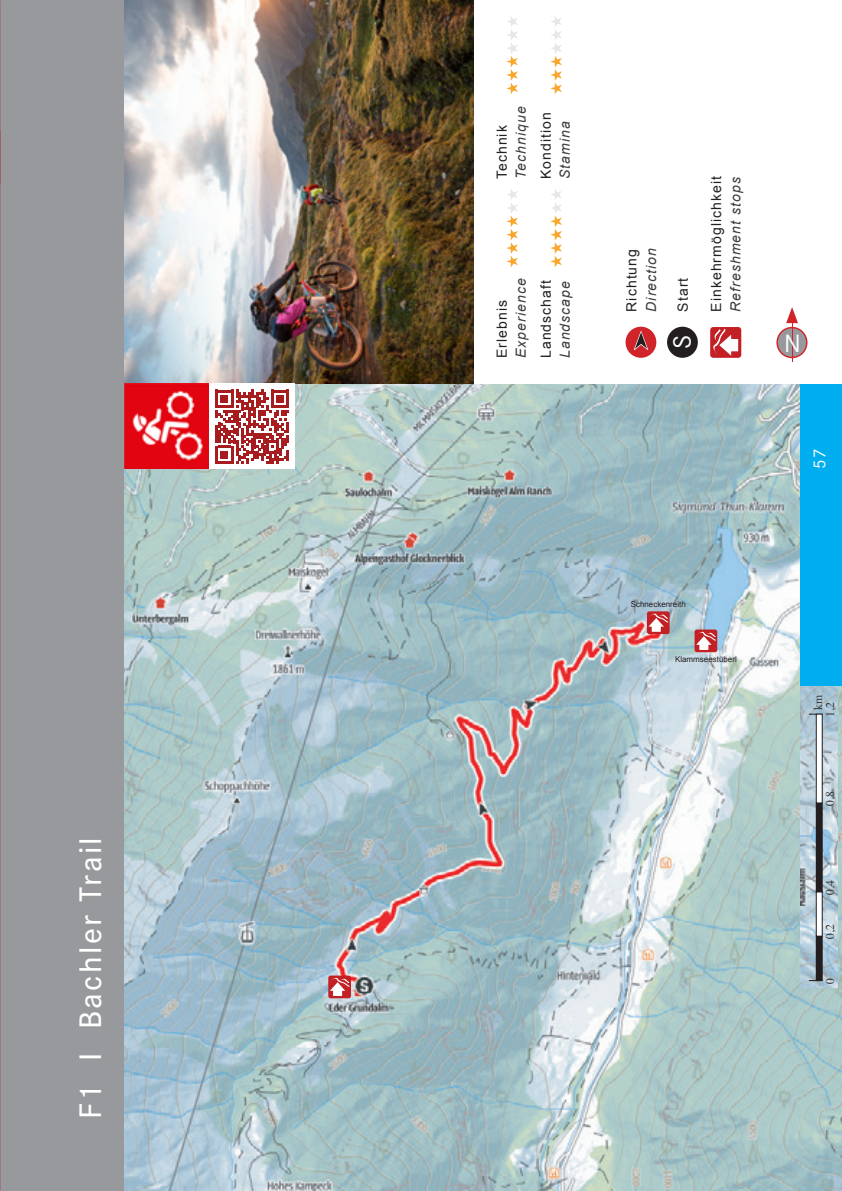
<style>
.page{position:relative;width:842px;height:1191px;background:#fff}
.page>*{position:absolute;margin:0;border:0;box-sizing:border-box;transform-origin:0 0}
.t1{font:500 32.4px "Corporate S Pro";letter-spacing:.075em;color:#fff}
.t2{font:26px "Corporate S Pro";color:#fff}
.t3{font:18px "Corporate S Pro";color:#fff}
.Fließtext{font:14px "Arial";letter-spacing:.075em;color:#231f20}
.t4{font:italic 14px "Arial";letter-spacing:.075em;color:#3e3e3f}
.t5{font:12px/12px "Times";color:#313436}
.t6{font:8px "Arial";color:#231f20}
</style>
<div class="page">
<div style="left:0;top:0;width:125px;height:1191px;background:#97999c"></div>
<img style="left:125px;top:384px;width:717px;height:807px">
<img style="left:125px;top:0;width:349px;height:384px">
<div style="left:777px;top:327px;width:30px;height:30px;background:#97999c;border-radius:50%"></div>
<div style="left:776px;top:327px;width:31px;height:31px;border:1px solid #d1232a;border-radius:50%"></div>
<svg style="left:786px;top:307px;width:12px;height:16px"></svg>
<hr style="left:792px;top:323px;width:1px;height:39px;background:#d1232a">
<img style="left:125px;top:384px;width:84px;height:85px">
<div style="left:328px;top:975px;width:23px;height:23px;background:#c32026;border-radius:2px"></div>
<svg style="left:329px;top:976px;width:21px;height:20px"></svg>
<img style="left:801px;top:685px;width:36px;height:303px">
<svg style="left:809px;top:980px;width:13px;height:1px"></svg>
<div style="left:816px;top:936px;width:6px;height:44px;background:#231f20"></div>
<div style="left:816px;top:891px;width:6px;height:45px;background:#fff"></div>
<div style="left:816px;top:891px;width:6px;height:45px;border:1px solid #231f20"></div>
<div style="left:816px;top:803px;width:6px;height:88px;background:#231f20"></div>
<div style="left:816px;top:714px;width:6px;height:89px;background:#fff"></div>
<div style="left:816px;top:714px;width:6px;height:89px;border:1px solid #231f20"></div>
<div style="left:694px;top:629px;width:23px;height:23px;background:#c32026;border-radius:2px"></div>
<svg style="left:695px;top:630px;width:21px;height:20px"></svg>
<div style="left:647px;top:611px;width:23px;height:23px;background:#c32026;border-radius:2px"></div>
<svg style="left:648px;top:613px;width:20px;height:19px"></svg>
<hr style="left:0;top:131px;width:1px;height:53px;background:#231f20">
<div style="left:210px;top:384px;width:85px;height:85px;background:#fff"></div>
<svg style="left:216px;top:390px;width:73px;height:73px"></svg>
<div style="left:801px;top:384px;width:41px;height:301px;background:#00aeef"></div>
<div style="left:625px;top:327px;width:31px;height:31px;background:#d1232a;border-radius:50%"></div>
<svg style="left:628px;top:330px;width:26px;height:24px"></svg>
<div style="left:667px;top:327px;width:31px;height:31px;background:#231f20;border-radius:50%"></div>
<svg style="left:710px;top:327px;width:31px;height:31px"></svg>
<svg style="left:711px;top:328px;width:27px;height:29px"></svg>
<svg style="left:550px;top:190px;width:12px;height:77px"></svg>
<svg style="left:506px;top:190px;width:12px;height:77px"></svg>
<svg style="left:550px;top:16px;width:12px;height:78px"></svg>
<svg style="left:506px;top:16px;width:12px;height:78px"></svg>
<p class="t1" style="left:66px;top:1119px;width:283px;rotate:-90deg">F1 I Bachler Trail</p>
<p class="Fließtext" style="left:493px;top:179px;width:55px;rotate:-90deg">Technik</p>
<p class="t4" style="left:512px;top:179px;width:74px;rotate:-90deg">Technique</p>
<p class="Fließtext" style="left:537px;top:179px;width:68px;rotate:-90deg">Kondition</p>
<p class="t4" style="left:556px;top:179px;width:59px;rotate:-90deg">Stamina</p>
<p class="Fließtext" style="left:493px;top:358px;width:59px;rotate:-90deg">Erlebnis</p>
<p class="t4" style="left:512px;top:358px;width:81px;rotate:-90deg">Experience</p>
<p class="Fließtext" style="left:537px;top:358px;width:79px;rotate:-90deg">Landschaft</p>
<p class="t4" style="left:556px;top:358px;width:78px;rotate:-90deg">Landscape</p>
<p class="Fließtext" style="left:622px;top:312px;width:64px;rotate:-90deg">Richtung</p>
<p class="t4" style="left:642px;top:312px;width:65px;rotate:-90deg">Direction</p>
<p class="Fließtext" style="left:674px;top:312px;width:35px;rotate:-90deg">Start</p>
<p class="t2" style="left:663px;top:349px;width:16px;rotate:-90deg">S</p>
<p class="Fließtext" style="left:707px;top:312px;width:137px;rotate:-90deg">Einkehrmöglichkeit</p>
<p class="t4" style="left:726px;top:312px;width:136px;rotate:-90deg">Refreshment stops</p>
<p class="t2" style="left:784px;top:324px;width:18px">N</p>
<p class="t3" style="left:806px;top:469px;width:22px;rotate:-90deg">57</p>
<p class="t6" style="left:631px;top:599px;width:57px">Schneckenreith</p>
<p class="t6" style="left:675px;top:654px;width:63px">Klammseestüberl</p>
<p class="t5" style="left:811px;top:717px;width:24px;text-indent:7px;rotate:-90deg">km<br>1,2</p>
<p class="t5" style="left:823px;top:806px;width:16px;rotate:-90deg">0,8</p>
<p class="t5" style="left:823px;top:894px;width:16px;rotate:-90deg">0,4</p>
<p class="t5" style="left:823px;top:939px;width:16px;rotate:-90deg">0,2</p>
<p class="t5" style="left:823px;top:983px;width:7px;rotate:-90deg">0</p>
</div>
